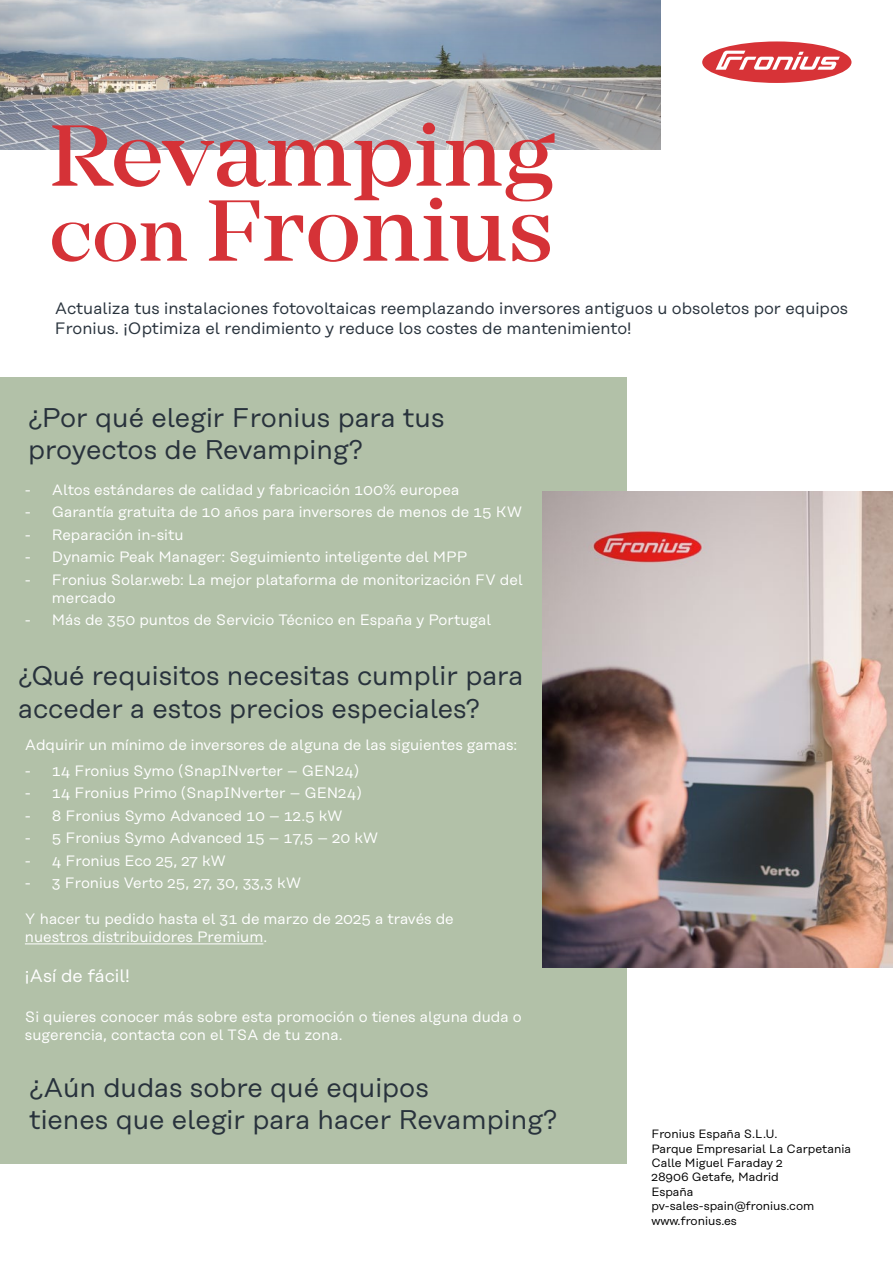
<style>
.page{position:relative;width:893px;height:1263px;background:#fff}
.page>*{position:absolute;margin:0;border:0;box-sizing:border-box;transform-origin:0 0}
.t1{font:500 90px/75px "Mirador";color:#d53237}
.t2{font:27px/32.4px "Rational Text";color:#28323c}
.t3{font:18px "Rational Text";color:#fff}
.t4{font:16.5px/19.8px "Rational Text";color:#28323c}
.t5{font:15px/18px "Rational Text";color:#fff}
.t6{font:12px/14.4px "Rational Text";color:#000}
.s1{font-size:75px}
</style>
<div class="page">
<div style="left:0;top:377px;width:627px;height:787px;background:#b2c1a8"></div>
<svg style="left:0;top:0;width:660px;height:149px;background:#a1a8b0"></svg>
<img style="left:542px;top:492px;width:351px;height:475px">
<div style="left:702px;top:41px;width:149px;height:42px;background:#d73337;border-radius:50%"></div>
<svg style="left:716px;top:51px;width:124px;height:19px"></svg>
<hr style="left:25px;top:943px;width:238px;height:1px;background:#fff">
<h1 class="t1" style="left:50px;top:119px;width:507px">Revamping <span class="s1">con</span> Fronius</h1>
<p class="t4" style="left:55px;top:298px;width:795px">Actualiza tus instalaciones fotovoltaicas reemplazando inversores antiguos u obsoletos por equipos<br>Fronius. ¡Optimiza el rendimiento y reduce los costes de mantenimiento!</p>
<h2 class="t2" style="left:28px;top:401px;width:418px">¿Por qué elegir Fronius para tus proyectos de Revamping?</h2>
<p class="t5" style="left:25px;top:480px;width:436px">- Altos estándares de calidad y fabricación 100% europea</p>
<p class="t5" style="left:25px;top:503px;width:499px">- Garantía gratuita de 10 años para inversores de menos de 15 KW</p>
<p class="t5" style="left:25px;top:525px;width:160px">- Reparación in-situ</p>
<p class="t5" style="left:25px;top:548px;width:444px">- Dynamic Peak Manager: Seguimiento inteligente del MPP</p>
<p class="t5" style="left:52px;top:570px;width:472px;text-indent:-27px">- Fronius Solar.web: La mejor plataforma de monitorización FV del mercado</p>
<p class="t5" style="left:25px;top:611px;width:468px">- Más de 350 puntos de Servicio Técnico en España y Portugal</p>
<h2 class="t2" style="left:18px;top:660px;width:507px">¿Qué requisitos necesitas cumplir para acceder a estos precios especiales?</h2>
<p class="t5" style="left:25px;top:736px;width:494px">Adquirir un mínimo de inversores de alguna de las siguientes gamas:</p>
<p class="t5" style="left:25px;top:762px;width:336px">- 14 Fronius Symo (SnapINverter – GEN24)</p>
<p class="t5" style="left:25px;top:784px;width:338px">- 14 Fronius Primo (SnapINverter – GEN24)</p>
<p class="t5" style="left:25px;top:807px;width:319px">- 8 Fronius Symo Advanced 10 – 12.5 kW</p>
<p class="t5" style="left:25px;top:829px;width:355px">- 5 Fronius Symo Advanced 15 – 17,5 – 20 kW</p>
<p class="t5" style="left:25px;top:852px;width:203px">- 4 Fronius Eco 25, 27 kW</p>
<p class="t5" style="left:25px;top:874px;width:278px">- 3 Fronius Verto 25, 27, 30, 33,3 kW</p>
<p class="t5" style="left:25px;top:910px;width:430px">Y hacer tu pedido hasta el 31 de marzo de 2025 a través de nuestros distribuidores Premium.</p>
<p class="t3" style="left:25px;top:965px;width:107px">¡Así de fácil!</p>
<p class="t5" style="left:25px;top:1007px;width:498px">Si quieres conocer más sobre esta promoción o tienes alguna duda o sugerencia, contacta con el TSA de tu zona.</p>
<h2 class="t2" style="left:29px;top:1071px;width:530px">¿Aún dudas sobre qué equipos<br>tienes que elegir para hacer Revamping?</h2>
<p class="t6" style="left:651px;top:1127px;width:201px">Fronius España S.L.U.<br>Parque Empresarial La Carpetania<br>Calle Miguel Faraday 2<br>28906 Getafe, Madrid<br>España pv-sales-spain@fronius.com www.fronius.es</p>
</div>
